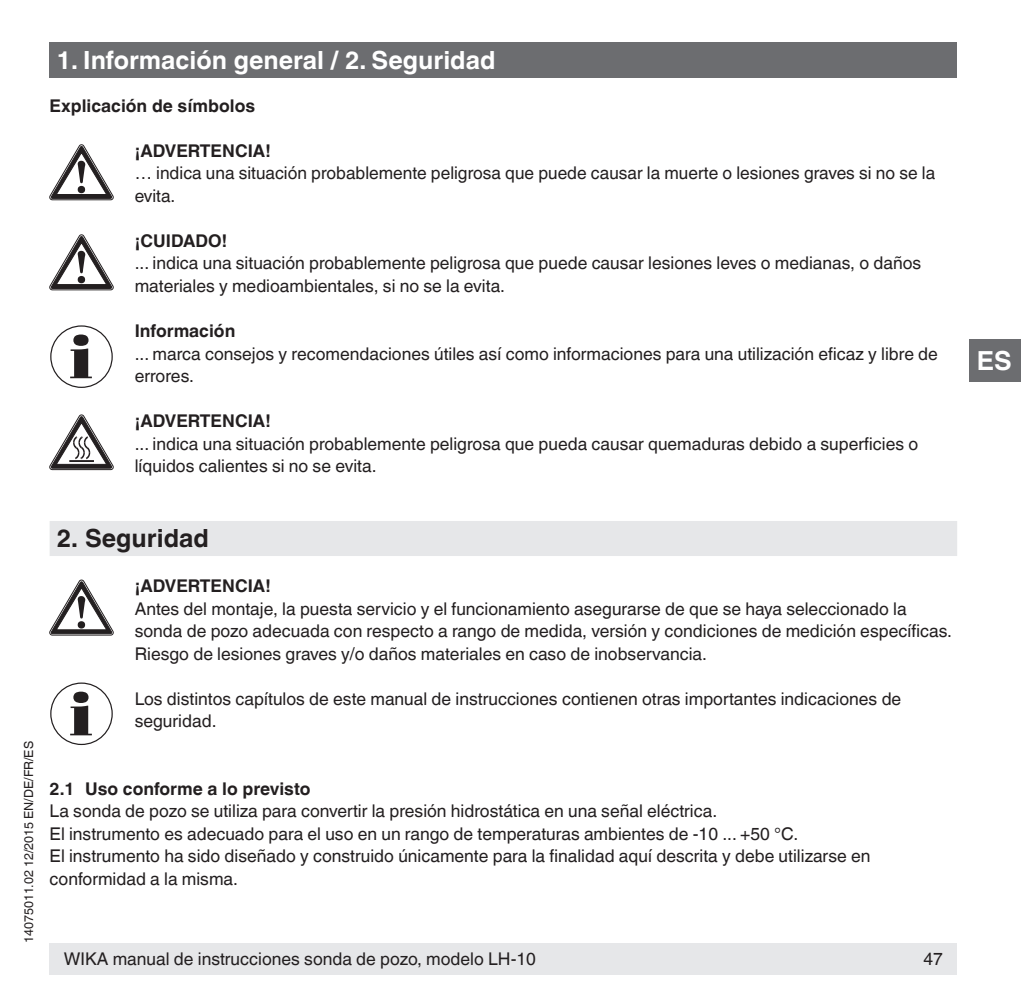
<style>
.page{position:relative;width:1021px;height:1007px;background:#fff}
.page>*{position:absolute;margin:0;border:0;box-sizing:border-box;transform-origin:0 0}
.t1{font:700 26.25px "Helvetica World";color:#fff}
.t2{font:700 25px "Helvetica World";color:#fff}
.t3{font:700 25px "Helvetica World";color:#231f20}
.t4{font:17.5px/22.5px "Helvetica World";color:#231f20}
.t5{font:700 17.5px "Helvetica World";color:#231f20}
.t6{font:12.5px "Helvetica World";color:#231f20}
</style>
<div class="page">
<div style="left:50px;top:943px;width:907px;height:31px;background:#e6e7e9"></div>
<div style="left:969px;top:338px;width:51px;height:43px;background:#6c6d70"></div>
<div style="left:50px;top:43px;width:907px;height:35px;background:#6c6d70"></div>
<div style="left:50px;top:521px;width:907px;height:35px;background:#e6e7e9"></div>
<svg style="left:50px;top:145px;width:63px;height:55px"></svg>
<svg style="left:50px;top:235px;width:63px;height:55px"></svg>
<svg style="left:70px;top:334px;width:22px;height:44px"></svg>
<div style="left:50px;top:325px;width:63px;height:63px;border:1px solid #231f20;border-radius:50%"></div>
<svg style="left:50px;top:415px;width:63px;height:54px"></svg>
<svg style="left:50px;top:580px;width:63px;height:55px"></svg>
<svg style="left:70px;top:691px;width:22px;height:44px"></svg>
<div style="left:50px;top:682px;width:63px;height:63px;border:1px solid #231f20;border-radius:50%"></div>
<h2 class="t2" style="left:57px;top:46px;width:440px">1. Información general / 2. Seguridad</h2>
<p class="t5" style="left:50px;top:95px;width:207px">Explicación de símbolos</p>
<p class="t5" style="left:135px;top:140px;width:138px">¡ADVERTENCIA!</p>
<p class="t4" style="left:135px;top:162px;width:802px">… indica una situación probablemente peligrosa que puede causar la muerte o lesiones graves si no se la evita.</p>
<p class="t5" style="left:135px;top:230px;width:94px">¡CUIDADO!</p>
<p class="t4" style="left:135px;top:252px;width:788px">... indica una situación probablemente peligrosa que puede causar lesiones leves o medianas, o daños materiales y medioambientales, si no se la evita.</p>
<p class="t5" style="left:135px;top:321px;width:102px">Información</p>
<p class="t4" style="left:135px;top:342px;width:804px">... marca consejos y recomendaciones útiles así como informaciones para una utilización eficaz y libre de errores.</p>
<p class="t5" style="left:135px;top:411px;width:138px">¡ADVERTENCIA!</p>
<p class="t4" style="left:135px;top:432px;width:785px">... indica una situación probablemente peligrosa que pueda causar quemaduras debido a superficies o líquidos calientes si no se evita.</p>
<p class="t6" style="left:22px;top:943px;width:203px;rotate:-90deg">14075011.02 12/2015 EN/DE/FR/ES</p>
<h2 class="t3" style="left:57px;top:524px;width:154px">2. Seguridad</h2>
<p class="t5" style="left:135px;top:575px;width:138px">¡ADVERTENCIA!</p>
<p class="t4" style="left:135px;top:597px;width:818px">Antes del montaje, la puesta servicio y el funcionamiento asegurarse de que se haya seleccionado la sonda de pozo adecuada con respecto a rango de medida, versión y condiciones de medición específicas.<br>Riesgo de lesiones graves y/o daños materiales en caso de inobservancia.</p>
<p class="t4" style="left:135px;top:687px;width:768px">Los distintos capítulos de este manual de instrucciones contienen otras importantes indicaciones de seguridad.</p>
<p class="t5" style="left:50px;top:778px;width:262px">2.1 Uso conforme a lo previsto</p>
<p class="t4" style="left:50px;top:800px;width:822px">La sonda de pozo se utiliza para convertir la presión hidrostática en una señal eléctrica.<br>El instrumento es adecuado para el uso en un rango de temperaturas ambientes de -10 ... +50 °C.<br>El instrumento ha sido diseñado y construido únicamente para la finalidad aquí descrita y debe utilizarse en conformidad a la misma.</p>
<p class="t4" style="left:64px;top:947px;width:473px">WIKA manual de instrucciones sonda de pozo, modelo LH-10</p>
<p class="t4" style="left:923px;top:947px;width:21px">47</p>
<h1 class="t1" style="left:976px;top:345px;width:36px">ES</h1>
</div>
